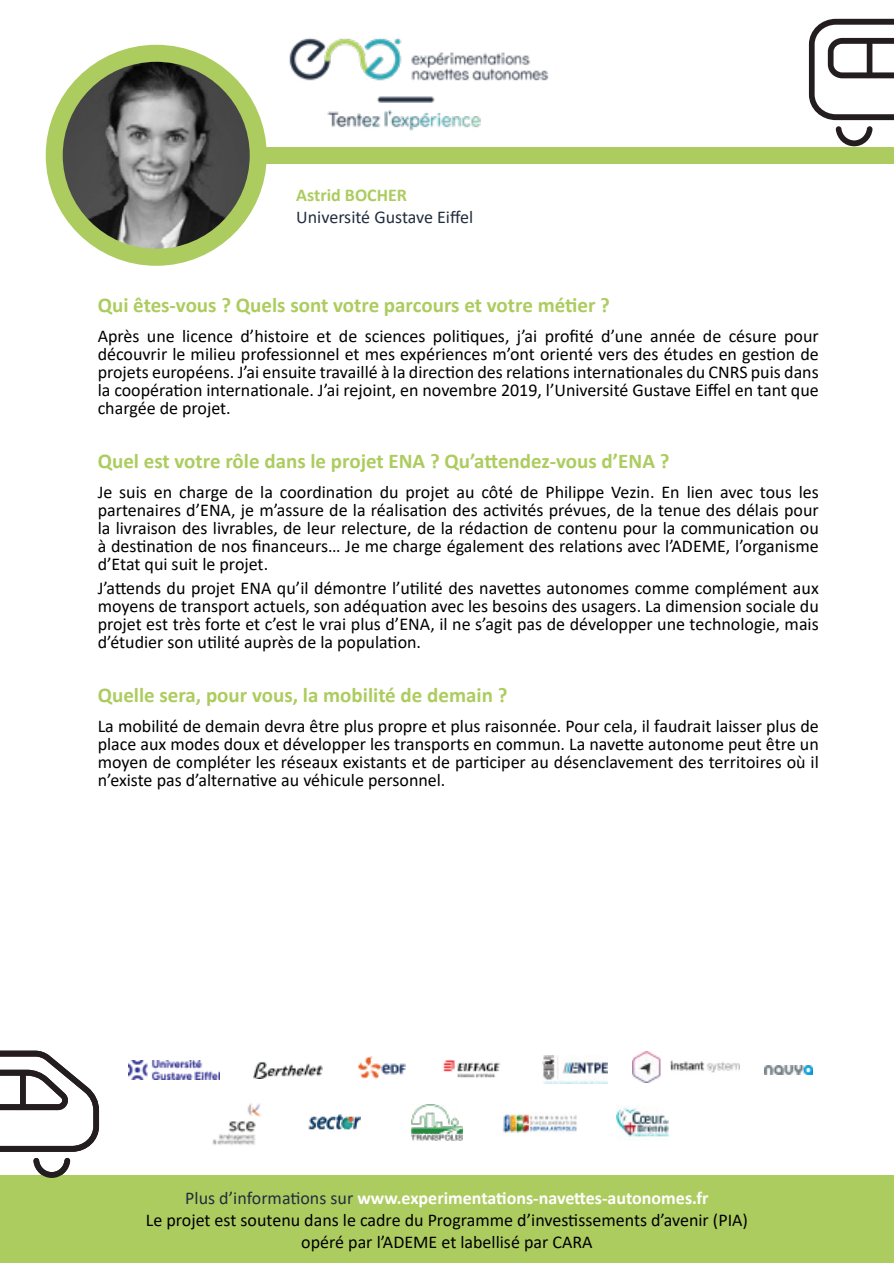
<style>
.page{position:relative;width:894px;height:1263px;background:#fff}
.page>*{position:absolute;margin:0;border:0;box-sizing:border-box;transform-origin:0 0}
.t1{font:700 21px "Calibri";color:#adcc5f}
.t2{font:18px/18px "Calibri";color:#000;text-align:justify}
.t3{font:18px "Calibri";color:#222d3f}
.t4{font:700 18px "Calibri";color:#adcc5f}
.s1{color:#222d3f}
.s2{font-weight:700;color:#fff}
</style>
<div class="page">
<img style="left:129px;top:1060px;width:90px;height:19px">
<img style="left:764px;top:1065px;width:48px;height:9px">
<img style="left:254px;top:1061px;width:68px;height:17px">
<img style="left:212px;top:1103px;width:49px;height:42px">
<img style="left:358px;top:1057px;width:47px;height:21px">
<img style="left:308px;top:1115px;width:53px;height:15px">
<img style="left:443px;top:1060px;width:58px;height:18px">
<img style="left:502px;top:1114px;width:75px;height:20px">
<img style="left:542px;top:1056px;width:66px;height:28px">
<img style="left:617px;top:1107px;width:51px;height:30px">
<img style="left:632px;top:1052px;width:108px;height:31px">
<img style="left:411px;top:1104px;width:52px;height:36px">
<div style="left:142px;top:147px;width:752px;height:17px;background:#adcc5f"></div>
<div style="left:0;top:1176px;width:894px;height:87px;background:#adcc5f"></div>
<img style="left:289px;top:38px;width:260px;height:93px">
<svg style="left:809px;top:19px;width:85px;height:101px"></svg>
<svg style="left:836px;top:126px;width:37px;height:20px"></svg>
<svg style="left:0;top:1051px;width:99px;height:101px"></svg>
<svg style="left:33px;top:1158px;width:37px;height:20px"></svg>
<img style="left:59px;top:54px;width:199px;height:199px">
<div style="left:46px;top:45px;width:221px;height:221px;border:17px solid #adcc5f;border-radius:50%"></div>
<p class="t4" style="left:296px;top:182px;width:112px">Astrid BOCHER</p>
<p class="t3" style="left:296px;top:204px;width:178px">Université Gustave Eiffel</p>
<p class="t1" style="left:98px;top:290px;width:514px">Qui êtes-vous ? Quels sont votre parcours et votre métier ?</p>
<p class="t2" style="left:98px;top:326px;width:723px">Après une licence d’histoire et de sciences politiques, j’ai profité d’une année de césure pour découvrir le milieu professionnel et mes expériences m’ont orienté vers des études en gestion de projets européens. J’ai ensuite travaillé à la direction des relations internationales du CNRS puis dans la coopération internationale. J’ai rejoint, en novembre 2019, l’Université Gustave Eiffel en tant que chargée de projet.</p>
<p class="t1" style="left:98px;top:446px;width:573px">Quel est votre rôle dans le projet ENA ? Qu’attendez-vous d’ENA ?</p>
<p class="t2" style="left:98px;top:482px;width:723px">Je suis en charge de la coordination du projet au côté de Philippe Vezin. En lien avec tous les partenaires d’ENA, je m’assure de la réalisation des activités prévues, de la tenue des délais pour la livraison des livrables, de leur relecture, de la rédaction de contenu pour la communication ou à destination de nos financeurs… Je me charge également des relations avec l’ADEME, l’organisme d’Etat qui suit le projet.</p>
<p class="t2" style="left:98px;top:578px;width:723px">J’attends du projet ENA qu’il démontre l’utilité des navettes autonomes comme complément aux moyens de transport actuels, son adéquation avec les besoins des usagers. La dimension sociale du projet est très forte et c’est le vrai plus d’ENA, il ne s’agit pas de développer une technologie, mais d’étudier son utilité auprès de la population.</p>
<p class="t1" style="left:98px;top:680px;width:411px">Quelle sera, pour vous, la mobilité de demain ?</p>
<p class="t2" style="left:98px;top:716px;width:723px">La mobilité de demain devra être plus propre et plus raisonnée. Pour cela, il faudrait laisser plus de place aux modes doux et développer les transports en commun. La navette autonome peut être un moyen de compléter les réseaux existants et de participer au désenclavement des territoires où il n’existe pas d’alternative au véhicule personnel.</p>
<p class="t2" style="left:146px;top:1187px;width:604px;line-height:21.6px;text-align:center"><span class="s1">Plus d’informations sur</span> <span class="s2">www.experimentations-navettes-autonomes.fr<br></span>Le projet est soutenu dans le cadre du Programme d’investissements d’avenir (PIA) opéré par l’ADEME et labellisé par CARA</p>
</div>
